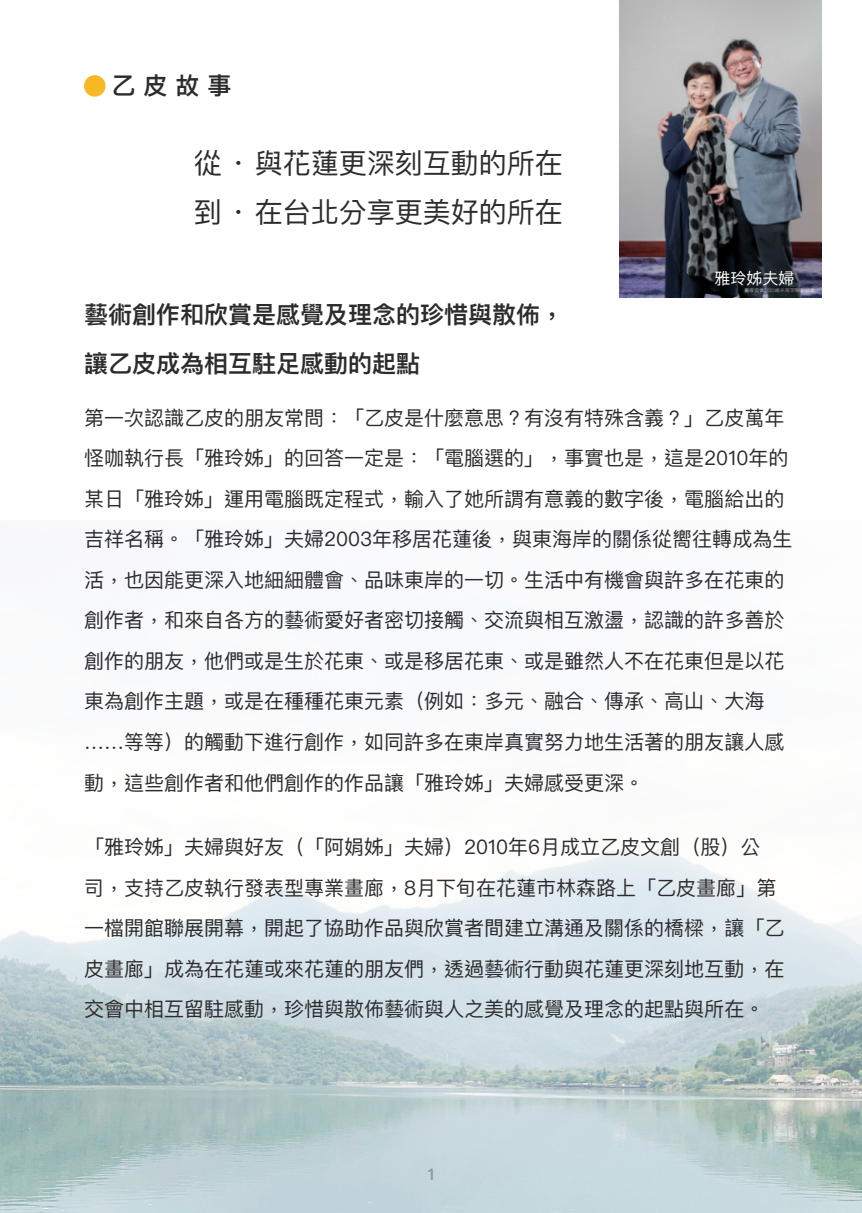
<style>
.page{position:relative;width:862px;height:1213px;background:#fff}
.page>*{position:absolute;margin:0;border:0;box-sizing:border-box;transform-origin:0 0}
.t1{font:28px/48.8px "Ping Fang TC";color:#2c2b2d}
.t2{font:600 24px/48.6px "Ping Fang TC";color:#2c2b2d}
.t3{font:20px/40.6px "Ping Fang TC";color:#2c2b2d}
.t4{font:16px "Ping Fang TC";color:#fefefd}
.t5{font:600 16px "Ping Fang TC";color:#959499}
</style>
<div class="page">
<img style="left:0;top:848px;width:862px;height:365px">
<div style="left:84px;top:75px;width:21px;height:22px;background:#f8b826;border-radius:50%"></div>
<img style="left:619px;top:0;width:202px;height:297px">
<p class="t2" style="left:112px;top:61px;width:121px">乙 皮 故 事</p>
<h1 class="t1" style="left:194px;top:138px;width:370px">從 · 與花蓮更深刻互動的所在到 · 在台北分享更美好的所在</h1>
<p class="t2" style="left:84px;top:290px;width:481px">藝術創作和欣賞是感覺及理念的珍惜與散佈，讓乙皮成為相互駐足感動的起點</p>
<p class="t4" style="left:714px;top:270px;width:81px">雅玲姊夫婦</p>
<p class="t3" style="left:84px;top:397px;width:709px">第一次認識乙皮的朋友常問：「乙皮是什麼意思？有沒有特殊含義？」乙皮萬年怪咖執行長「雅玲姊」的回答一定是：「電腦選的」，事實也是，這是2010年的某日「雅玲姊」運用電腦既定程式，輸入了她所謂有意義的數字後，電腦給出的吉祥名稱。「雅玲姊」夫婦2003年移居花蓮後，與東海岸的關係從嚮往轉成為生活，也因能更深入地細細體會、品味東岸的一切。生活中有機會與許多在花東的創作者，和來自各方的藝術愛好者密切接觸、交流與相互激盪，認識的許多善於創作的朋友，他們或是生於花東、或是移居花東、或是雖然人不在花東但是以花東為創作主題，或是在種種花東元素（例如：多元、融合、傳承、高山、大海……等等）的觸動下進行創作，如同許多在東岸真實努力地生活著的朋友讓人感動，這些創作者和他們創作的作品讓「雅玲姊」夫婦感受更深。</p>
<p class="t3" style="left:84px;top:827px;width:701px">「雅玲姊」夫婦與好友（「阿娟姊」夫婦）2010年6月成立乙皮文創（股）公司，支持乙皮執行發表型專業畫廊，8月下旬在花蓮市林森路上「乙皮畫廊」第一檔開館聯展開幕，開起了協助作品與欣賞者間建立溝通及關係的橋樑，讓「乙皮畫廊」成為在花蓮或來花蓮的朋友們，透過藝術行動與花蓮更深刻地互動，在交會中相互留駐感動，珍惜與散佈藝術與人之美的感覺及理念的起點與所在。</p>
<p class="t5" style="left:428px;top:1167px;width:8px">1</p>
</div>
